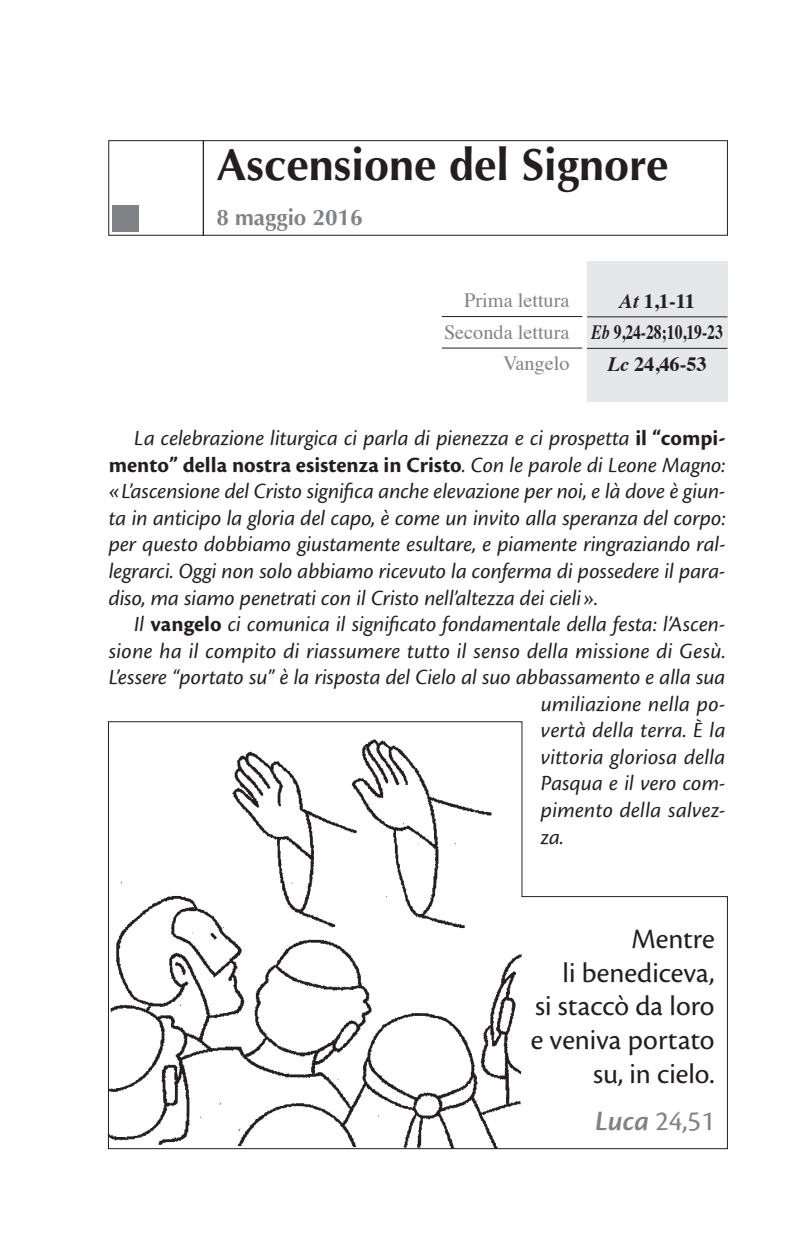
<style>
.page{position:relative;width:804px;height:1238px;background:#fff}
.page>*{position:absolute;margin:0;border:0;box-sizing:border-box;transform-origin:0 0}
.t1{font:700 45px "Optima LT Std";color:#231f20}
.t2{font:29.25px/33.8px "Cronos Pro";color:#231f20;text-align:right}
.t3{font:29.25px "Cronos Pro";color:#808285}
.t4{font:italic 22.5px/26.6px "Cronos Pro";color:#231f20;text-align:justify}
.t5{font:700 22.5px "Optima LT Std";color:#808285}
.t6{font:700 20.25px/31.5px "Times";color:#231f20;text-align:center}
.t7{font:20.25px/31.5px "Times";color:#808285;text-align:right}
.s1{font-style:italic}
.s2{font-weight:700;font-style:normal}
.s3{font-weight:600;font-style:italic}
</style>
<div class="page">
<div style="left:108px;top:140px;width:96px;height:95px;border:1px solid #231f20"></div>
<div style="left:112px;top:205px;width:26px;height:27px;background:#808285"></div>
<div style="left:203px;top:140px;width:524px;height:95px;border:1px solid #231f20"></div>
<div style="left:587px;top:261px;width:140px;height:141px;background:#e6e7e9"></div>
<hr style="left:587px;top:316px;width:140px;height:1px;background:#231f20">
<hr style="left:587px;top:348px;width:140px;height:1px;background:#231f20">
<hr style="left:442px;top:316px;width:140px;height:1px;background:#231f20">
<hr style="left:442px;top:348px;width:140px;height:1px;background:#231f20">
<svg style="left:108px;top:721px;width:620px;height:428px"></svg>
<h1 class="t1" style="left:216px;top:139px;width:454px">Ascensione del Signore</h1>
<p class="t5" style="left:216px;top:204px;width:148px">8 maggio 2016</p>
<p class="t7" style="left:444px;top:283px;width:127px">Prima lettura<br>Seconda lettura<br>Vangelo</p>
<p class="t6" style="left:591px;top:283px;width:133px"><span class="s1">At</span> 1,1-11<br><span class="s1">Eb</span> 9,24-28;10,19-23<br><span class="s1">Lc</span> 24,46-53</p>
<p class="t4" style="left:109px;top:425px;width:618px;text-indent:26px">La celebrazione liturgica ci parla di pienezza e ci prospetta <span class="s2">il “compi&shy;mento” della nostra esistenza in Cristo</span>. Con le parole di Leone Magno: «L’ascensione del Cristo significa anche elevazione per noi, e là dove è giun&shy;ta in anticipo la gloria del capo, è come un invito alla speranza del corpo: per questo dobbiamo giustamente esultare, e piamente ringraziando ral&shy;legrarci. Oggi non solo abbiamo ricevuto la conferma di possedere il para&shy;diso, ma siamo penetrati con il Cristo nell’altezza dei cieli».</p>
<p class="t4" style="left:134px;top:611px;width:592px">Il <span class="s2">vangelo</span> ci comunica il significato fondamentale della festa: l’Ascen-</p>
<p class="t4" style="left:109px;top:637px;width:618px">sione ha il compito di riassumere tutto il senso della missione di Gesù.</p>
<p class="t4" style="left:109px;top:664px;width:618px">L’essere “portato su” è la risposta del Cielo al suo abbassamento e alla sua</p>
<p class="t4" style="left:541px;top:690px;width:186px">umiliazione nella po-</p>
<p class="t4" style="left:541px;top:717px;width:186px">vertà della terra. È la</p>
<p class="t4" style="left:541px;top:743px;width:186px">vittoria gloriosa della</p>
<p class="t4" style="left:541px;top:770px;width:186px">Pasqua e il vero com-</p>
<p class="t4" style="left:541px;top:797px;width:186px">pimento della salvez-</p>
<p class="t4" style="left:541px;top:823px;width:24px">za.</p>
<h2 class="t2" style="left:531px;top:922px;width:185px">Mentre<br>li benediceva,<br>si staccò da loro e veniva portato su, in cielo.</h2>
<h2 class="t3" style="left:595px;top:1103px;width:121px"><span class="s3">Luca</span> 24,51</h2>
</div>
